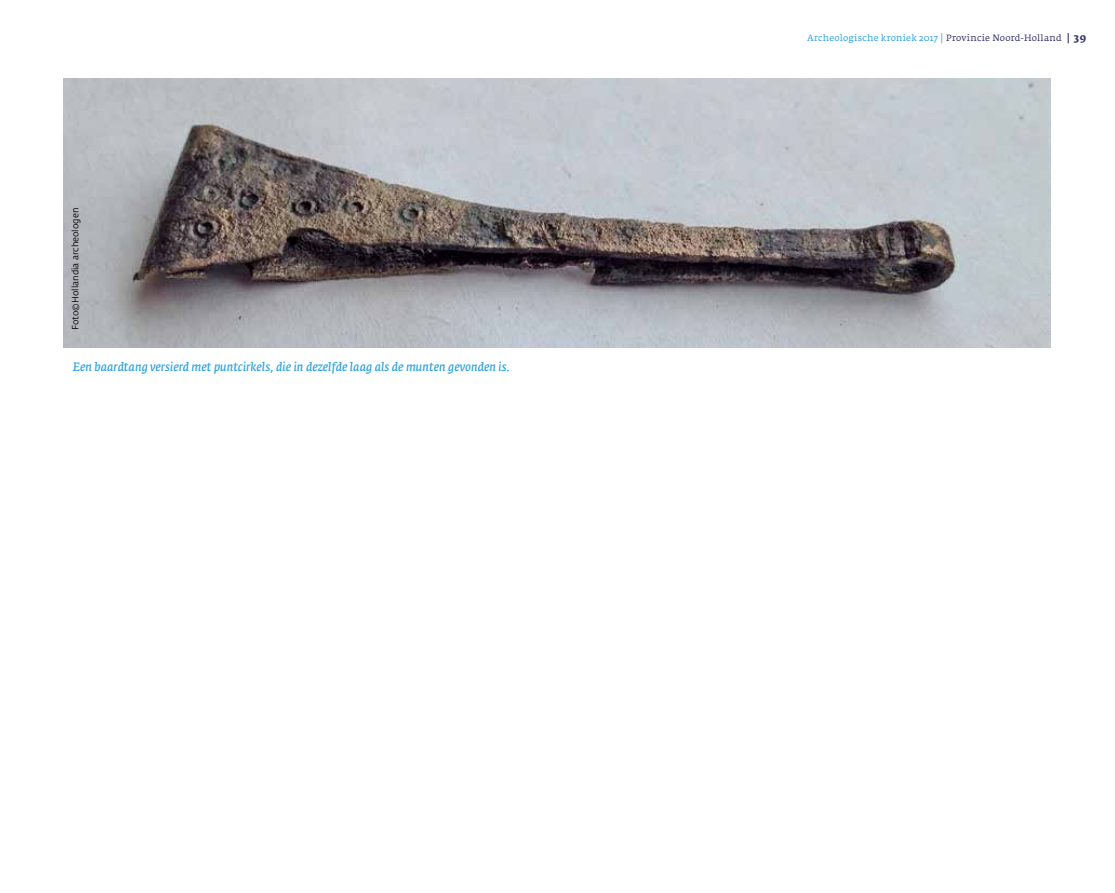
<style>
.page{position:relative;width:1115px;height:893px;background:#fff}
.page>*{position:absolute;margin:0;border:0;box-sizing:border-box;transform-origin:0 0}
.t1{font:italic 600 12px "Fedra Serif A Std";color:#32a4df}
.t2{font:9px "Fedra Serif A Std";letter-spacing:.02em;color:#32a4df}
.t3{font:9px "Fedra Sans Std";color:#000}
.s1{font-size:10.5px}
.s2{color:#3a366b}
.s3{font-weight:700;font-size:10.5px;color:#3a366b}
</style>
<div class="page">
<img style="left:64px;top:78px;width:986px;height:269px">
<p class="t3" style="left:70px;top:330px;width:124px;rotate:-90deg">Foto©Hollandia archeologen</p>
<p class="t1" style="left:73px;top:359px;width:439px">Een baardtang versierd met puntcirkels, die in dezelfde laag als de munten gevonden is.</p>
<p class="t2" style="left:806px;top:33px;width:281px">Archeologische kroniek 2017 <span class="s1">|</span> <span class="s2">Provincie Noord-Holland</span> <span class="s3">| 39</span></p>
</div>
